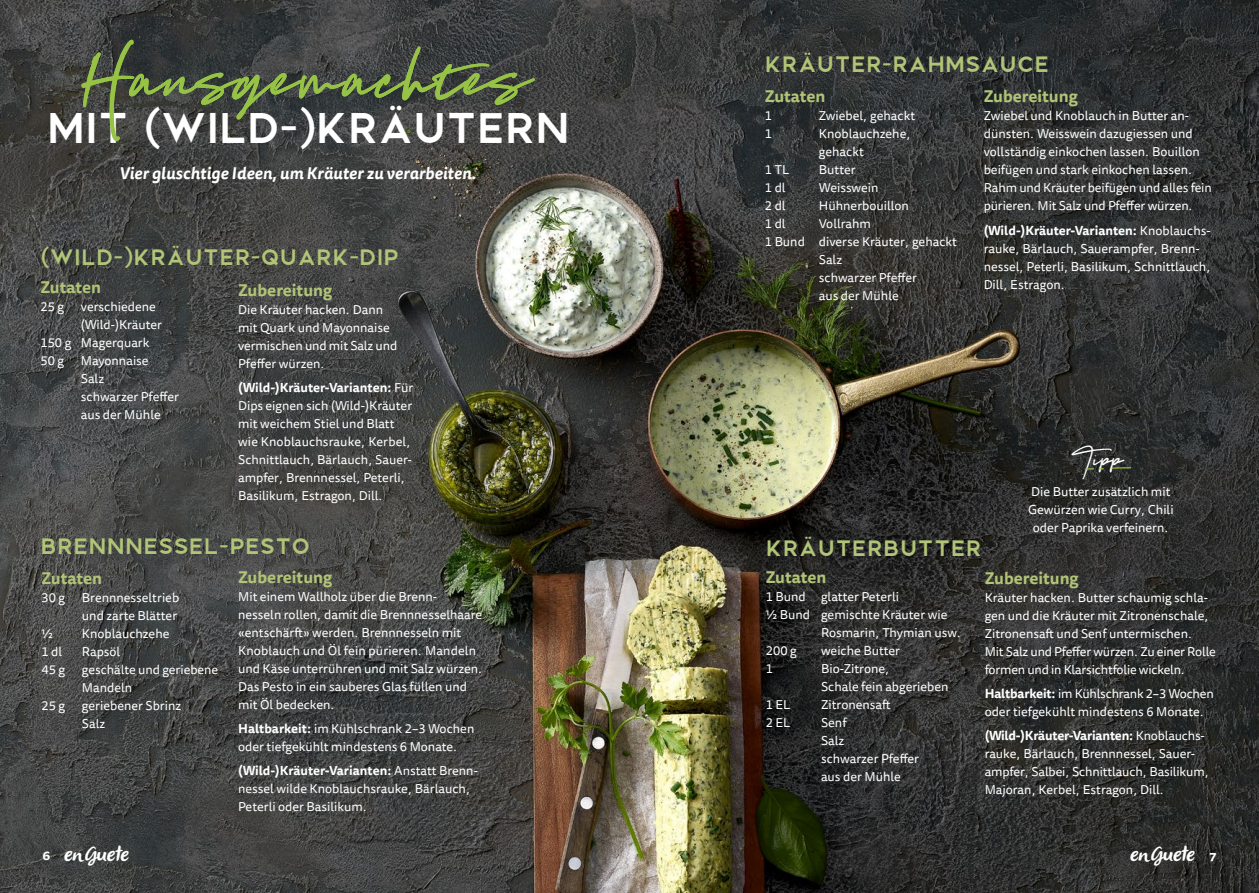
<style>
.page{position:relative;width:1259px;height:893px;background:#fff}
.page>*{position:absolute;margin:0;border:0;box-sizing:border-box;transform-origin:0 0}
.t1{font:120px "Distinct Style Script";letter-spacing:.01em;color:#96c345}
.t2{font:42px "Distinct Style Script";color:#fff}
.t3{font:700 37.5px "Distinct Style Sans";letter-spacing:-.015em;color:#fff}
.t4{font:italic 21px "Olivier";color:#fff}
.t5{font:700 19.5px "Distinct Style Sans";letter-spacing:.01em;color:#b1c477}
.t6{font:700 16.5px "Tisa Sans Pro";color:#b1c477}
.t7{font:italic 700 16.5px "Tisa Sans Pro";letter-spacing:.01em;color:#fff}
.t8{font:12.75px/18px "Tisa Sans Pro";color:#fff}
.t9{font:700 12.75px "Tisa Sans Pro";color:#fff}
.s1{font-weight:700}
.s2{font-family:"Tisa Sans Pro";font-weight:700;font-style:normal;font-size:12.75px}
</style>
<div class="page">
<img style="left:0;top:0;width:1259px;height:893px">
<svg style="left:1110px;top:467px;width:22px;height:2px"></svg>
<svg style="left:1084px;top:467px;width:20px;height:3px"></svg>
<h1 class="t1" style="left:85px;top:23px;width:447px">Hausgemachtes</h1>
<h3 class="t3" style="left:47px;top:103px;width:524px">MIT (WILD-)KRÄUTERN</h3>
<p class="t7" style="left:119px;top:161px;width:358px">Vier gluschtige Ideen, um Kräuter zu verarbeiten.</p>
<h3 class="t5" style="left:40px;top:244px;width:360px">(WILD-)KRÄUTER-QUARK-DIP</h3>
<p class="t6" style="left:40px;top:275px;width:62px">Zutaten</p>
<p class="t8" style="left:40px;top:298px;width:25px">25 g</p>
<p class="t8" style="left:81px;top:298px;width:76px">verschiedene</p>
<p class="t8" style="left:81px;top:316px;width:83px">(Wild-)Kräuter</p>
<p class="t8" style="left:40px;top:334px;width:111px">150 g Magerquark</p>
<p class="t8" style="left:40px;top:352px;width:25px">50 g</p>
<p class="t8" style="left:81px;top:352px;width:100px">Mayonnaise<br>Salz<br>schwarzer Pfeffer aus der Mühle</p>
<p class="t6" style="left:238px;top:278px;width:96px">Zubereitung</p>
<p class="t8" style="left:238px;top:301px;width:161px">Die Kräuter hacken. Dann mit Quark und Mayonnaise vermischen und mit Salz und<br>Pfeffer würzen.</p>
<p class="t8" style="left:238px;top:379px;width:177px"><span class="s1">(Wild-)Kräuter-Varianten:</span> Für<br>Dips eignen sich (Wild-)Kräuter mit weichem Stiel und Blatt wie Knoblauchsrauke, Kerbel,<br>Schnittlauch, Bärlauch, Sauer&shy;ampfer, Brennnessel, Peterli,<br>Basilikum, Estragon, Dill.</p>
<h3 class="t5" style="left:40px;top:534px;width:271px">BRENNNESSEL-PESTO</h3>
<p class="t6" style="left:41px;top:566px;width:62px">Zutaten</p>
<p class="t8" style="left:41px;top:589px;width:25px">30 g</p>
<p class="t8" style="left:82px;top:589px;width:99px">Brennnesseltrieb und zarte Blätter</p>
<p class="t8" style="left:41px;top:625px;width:13px">½</p>
<p class="t8" style="left:82px;top:625px;width:89px">Knoblauchzehe</p>
<p class="t8" style="left:41px;top:643px;width:22px">1 dl</p>
<p class="t8" style="left:82px;top:643px;width:40px">Rapsöl</p>
<p class="t8" style="left:41px;top:661px;width:25px">45 g</p>
<p class="t8" style="left:82px;top:661px;width:138px">geschälte und geriebene<br>Mandeln</p>
<p class="t8" style="left:41px;top:697px;width:25px">25 g</p>
<p class="t8" style="left:82px;top:697px;width:101px">geriebener Sbrinz<br>Salz</p>
<h3 class="t4" style="left:43px;top:842px;width:92px"><span class="s2">6</span> en Guete</h3>
<p class="t6" style="left:238px;top:564px;width:96px">Zubereitung</p>
<p class="t8" style="left:238px;top:587px;width:246px">Mit einem Wallholz über die Brenn&shy;nesseln rollen, damit die Brennnesselhaare «entschärft» werden. Brennnesseln mit Knoblauch und Öl fein pürieren. Mandeln und Käse unterrühren und mit Salz würzen.<br>Das Pesto in ein sauberes Glas füllen und mit Öl bedecken.</p>
<p class="t8" style="left:238px;top:720px;width:238px"><span class="s1">Haltbarkeit:</span> im Kühlschrank 2–3 Wochen oder tiefgekühlt mindestens 6 Monate.</p>
<p class="t8" style="left:238px;top:762px;width:241px"><span class="s1">(Wild-)Kräuter-Varianten:</span> Anstatt Brenn&shy;nessel wilde Knoblauchsrauke, Bärlauch,<br>Peterli oder Basilikum.</p>
<h3 class="t5" style="left:765px;top:51px;width:286px">KRÄUTER-RAHMSAUCE</h3>
<p class="t6" style="left:765px;top:84px;width:62px">Zutaten</p>
<p class="t8" style="left:765px;top:107px;width:9px">1</p>
<p class="t8" style="left:819px;top:107px;width:98px">Zwiebel, gehackt</p>
<p class="t8" style="left:765px;top:125px;width:9px">1</p>
<p class="t8" style="left:819px;top:125px;width:93px">Knoblauchzehe, gehackt</p>
<p class="t8" style="left:765px;top:161px;width:26px">1 TL</p>
<p class="t8" style="left:819px;top:161px;width:38px">Butter</p>
<p class="t8" style="left:765px;top:179px;width:22px">1 dl</p>
<p class="t8" style="left:819px;top:179px;width:61px">Weisswein</p>
<p class="t8" style="left:765px;top:197px;width:22px">2 dl</p>
<p class="t8" style="left:819px;top:197px;width:92px">Hühnerbouillon</p>
<p class="t8" style="left:765px;top:215px;width:22px">1 dl</p>
<p class="t8" style="left:819px;top:215px;width:53px">Vollrahm</p>
<p class="t8" style="left:765px;top:233px;width:194px">1 Bund diverse Kräuter, gehackt</p>
<p class="t8" style="left:819px;top:251px;width:25px">Salz</p>
<p class="t8" style="left:819px;top:269px;width:100px">schwarzer Pfeffer</p>
<p class="t8" style="left:819px;top:287px;width:81px">aus der Mühle</p>
<p class="t6" style="left:983px;top:84px;width:96px">Zubereitung</p>
<p class="t8" style="left:983px;top:107px;width:229px">Zwiebel und Knoblauch in Butter an&shy;dünsten. Weisswein dazugiessen und vollständig einkochen lassen. Bouillon beifügen und stark einkochen lassen.<br>Rahm und Kräuter beifügen und alles fein pürieren. Mit Salz und Pfeffer würzen.</p>
<p class="t8" style="left:983px;top:221px;width:229px"><span class="s1">(Wild-)Kräuter-Varianten:</span> Knoblauchs&shy;rauke, Bärlauch, Sauerampfer, Brenn&shy;nessel, Peterli, Basilikum, Schnittlauch, Dill, Estragon.</p>
<h3 class="t5" style="left:766px;top:535px;width:217px">KRÄUTERBUTTER</h3>
<h2 class="t2" style="left:1078px;top:440px;width:47px">Tipp</h2>
<p class="t8" style="left:1028px;top:482px;width:147px;text-align:center">Die Butter zusätzlich mit<br>Gewürzen wie Curry, Chili oder Paprika verfeinern.</p>
<p class="t6" style="left:766px;top:565px;width:62px">Zutaten</p>
<p class="t8" style="left:766px;top:588px;width:135px">1 Bund glatter Peterli</p>
<p class="t8" style="left:766px;top:606px;width:183px">½ Bund gemischte Kräuter wie</p>
<p class="t8" style="left:821px;top:624px;width:142px">Rosmarin, Thymian usw.</p>
<p class="t8" style="left:766px;top:642px;width:32px">200 g</p>
<p class="t8" style="left:821px;top:642px;width:81px">weiche Butter</p>
<p class="t8" style="left:766px;top:660px;width:9px">1</p>
<p class="t8" style="left:821px;top:660px;width:129px">Bio-Zitrone,<br>Schale fein abgerieben</p>
<p class="t8" style="left:766px;top:696px;width:26px">1 EL</p>
<p class="t8" style="left:821px;top:696px;width:71px">Zitronensaft</p>
<p class="t8" style="left:766px;top:714px;width:26px">2 EL</p>
<p class="t8" style="left:821px;top:714px;width:100px">Senf<br>Salz<br>schwarzer Pfeffer aus der Mühle</p>
<p class="t6" style="left:984px;top:566px;width:96px">Zubereitung</p>
<p class="t8" style="left:984px;top:588px;width:233px">Kräuter hacken. Butter schaumig schla&shy;gen und die Kräuter mit Zitronenschale, Zitronensaft und Senf untermischen.<br>Mit Salz und Pfeffer würzen. Zu einer Rolle formen und in Klarsichtfolie wickeln.</p>
<p class="t8" style="left:984px;top:685px;width:231px"><span class="s1">Haltbarkeit:</span> im Kühlschrank 2–3 Wochen oder tiefgekühlt mindestens 6 Monate.</p>
<p class="t8" style="left:984px;top:727px;width:226px"><span class="s1">(Wild-)Kräuter-Varianten:</span> Knoblauchs&shy;rauke, Bärlauch, Brennnessel, Sauer&shy;ampfer, Salbei, Schnittlauch, Basilikum, Majoran, Kerbel, Estragon, Dill.</p>
<h3 class="t4" style="left:1130px;top:842px;width:71px">en Guete</h3>
<p class="t9" style="left:1209px;top:846px;width:8px">7</p>
</div>
